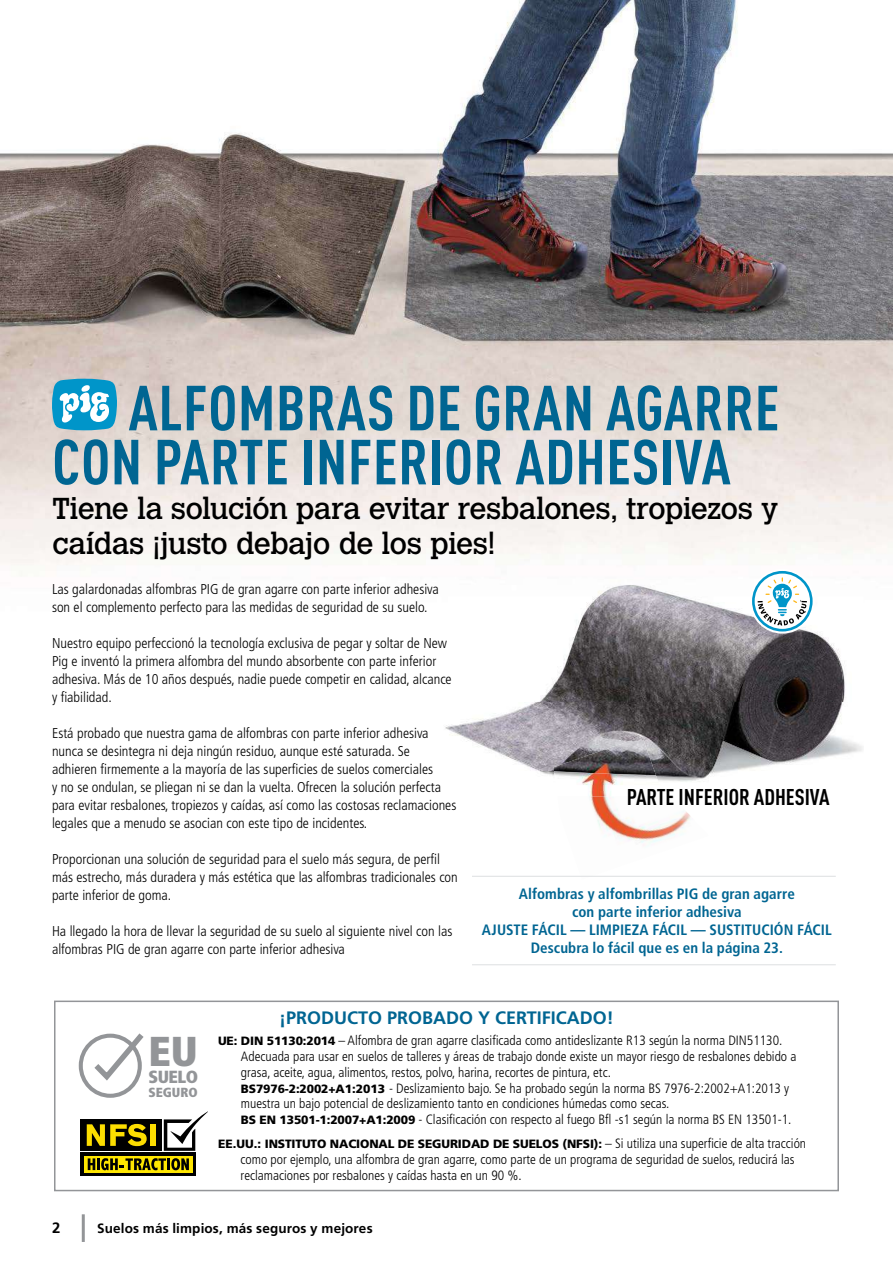
<style>
.page{position:relative;width:893px;height:1263px;background:#fff}
.page>*{position:absolute;margin:0;border:0;box-sizing:border-box;transform-origin:0 0}
.t1{font:700 condensed 62.55px/54px "DIN Pro";letter-spacing:.01em;color:#006592}
.t2{font:900 condensed 41.7px "Frutiger";color:#939598}
.t3{font:30px/34.5px "Calvert MT Std";letter-spacing:-.025em;color:#000}
.t4{font:700 condensed 22.5px "DIN Pro";color:#000}
.t5{font:700 18px "Frutiger";color:#006592}
.t6{font:900 condensed 17.55px "Frutiger";letter-spacing:-.03em;color:#939598}
.t7{font:700 condensed 15px/18px "Frutiger";color:#006592;text-align:center}
.t8{font:700 15px "Frutiger";color:#000}
.t9{font:300 condensed 14.25px/18px "Frutiger";color:#000}
.t10{font:300 condensed 13.5px/15.8px "Frutiger";color:#000}
.t11{font:700 13.5px "Frutiger";letter-spacing:.01em;color:#000}
.t12{font:900 condensed 13.2px "Frutiger";color:#939598}
.t13{font:900 12px "Frutiger";letter-spacing:-.01em;color:#000}
.s1{font-weight:900;font-stretch:normal;font-size:12px}
.s2{font-weight:300;font-stretch:condensed;font-size:13.5px}
</style>
<div class="page">
<img style="left:0;top:0;width:893px;height:576px">
<hr style="left:82px;top:1214px;width:3px;height:28px;background:#939598">
<div style="left:79px;top:1034px;width:63px;height:64px;border:4px solid #939598;border-radius:50%"></div>
<svg style="left:89px;top:1033px;width:55px;height:51px"></svg>
<div style="left:54px;top:1000px;width:785px;height:191px;border:2px solid #939598"></div>
<img style="left:445px;top:670px;width:418px;height:112px">
<img style="left:447px;top:702px;width:395px;height:76px">
<img style="left:538px;top:585px;width:305px;height:117px">
<img style="left:589px;top:796px;width:102px;height:50px">
<img style="left:554px;top:771px;width:118px;height:25px">
<img style="left:553px;top:737px;width:103px;height:38px">
<hr style="left:472px;top:964px;width:364px;height:1px;background:#dddfe1">
<hr style="left:472px;top:876px;width:364px;height:1px;background:#dddfe1">
<svg style="left:80px;top:1112px;width:127px;height:64px"></svg>
<svg style="left:52px;top:379px;width:65px;height:51px"></svg>
<svg style="left:749px;top:568px;width:66px;height:66px"></svg>
<h1 class="t1" style="left:52px;top:376px;width:729px;text-indent:76px">ALFOMBRAS DE GRAN AGARRE<br>CON PARTE INFERIOR ADHESIVA</h1>
<h3 class="t3" style="left:52px;top:491px;width:728px">Tiene la solución para evitar resbalones, tropiezos y caídas ¡justo debajo de los pies!</h3>
<p class="t9" style="left:52px;top:581px;width:388px">Las galardonadas alfombras PIG de gran agarre con parte inferior adhesiva son el complemento perfecto para las medidas de seguridad de su suelo.</p>
<p class="t9" style="left:52px;top:635px;width:401px">Nuestro equipo perfeccionó la tecnología exclusiva de pegar y soltar de New Pig e inventó la primera alfombra del mundo absorbente con parte inferior adhesiva. Más de 10 años después, nadie puede competir en calidad, alcance y fiabilidad.</p>
<p class="t9" style="left:52px;top:725px;width:406px">Está probado que nuestra gama de alfombras con parte inferior adhesiva nunca se desintegra ni deja ningún residuo, aunque esté saturada. Se adhieren firmemente a la mayoría de las superficies de suelos comerciales<br>y no se ondulan, se pliegan ni se dan la vuelta. Ofrecen la solución perfecta para evitar resbalones, tropiezos y caídas, así como las costosas reclamaciones legales que a menudo se asocian con este tipo de incidentes.</p>
<p class="t9" style="left:52px;top:850px;width:407px">Proporcionan una solución de seguridad para el suelo más segura, de perfil más estrecho, más duradera y más estética que las alfombras tradicionales con parte inferior de goma.</p>
<p class="t9" style="left:52px;top:922px;width:402px">Ha llegado la hora de llevar la seguridad de su suelo al siguiente nivel con las alfombras PIG de gran agarre con parte inferior adhesiva</p>
<h3 class="t4" style="left:627px;top:779px;width:204px">PARTE INFERIOR ADHESIVA</h3>
<p class="t7" style="left:482px;top:885px;width:351px">Alfombras y alfombrillas PIG de gran agarre<br>con parte inferior adhesiva<br>AJUSTE FÁCIL — LIMPIEZA FÁCIL — SUSTITUCIÓN FÁCIL Descubra lo fácil que es en la página 23.</p>
<p class="t8" style="left:52px;top:1218px;width:10px">2</p>
<h2 class="t2" style="left:149px;top:1026px;width:51px">EU</h2>
<p class="t6" style="left:149px;top:1066px;width:51px">SUELO</p>
<p class="t12" style="left:149px;top:1084px;width:51px">SEGURO</p>
<p class="t5" style="left:279px;top:1007px;width:336px">¡PRODUCTO PROBADO Y CERTIFICADO!</p>
<p class="t10" style="left:241px;top:1033px;width:557px;text-indent:-23px"><span class="s1">UE: DIN 51130:2014</span> – Alfombra de gran agarre clasificada como antideslizante R13 según la norma DIN51130.<br>Adecuada para usar en suelos de talleres y áreas de trabajo donde existe un mayor riesgo de resbalones debido a grasa, aceite, agua, alimentos, restos, polvo, harina, recortes de pintura, etc.<br><span class="s1">BS7976-2:2002+A1:2013</span> - Deslizamiento bajo. Se ha probado según la norma BS 7976-2:2002+A1:2013 y muestra un bajo potencial de deslizamiento tanto en condiciones húmedas como secas.<br><span class="s1">BS EN 13501-1:2007+A1:2009</span> - Clasificación con respecto al fuego Bfl -s1 según la norma BS EN 13501-1.</p>
<p class="t13" style="left:218px;top:1137px;width:590px">EE.UU.: INSTITUTO NACIONAL DE SEGURIDAD DE SUELOS (NFSI): <span class="s2">– Si utiliza una superficie de alta tracción</span></p>
<p class="t10" style="left:241px;top:1152px;width:556px">como por ejemplo, una alfombra de gran agarre, como parte de un programa de seguridad de suelos, reducirá las reclamaciones por resbalones y caídas hasta en un 90 %.</p>
<p class="t11" style="left:97px;top:1220px;width:277px">Suelos más limpios, más seguros y mejores</p>
</div>
